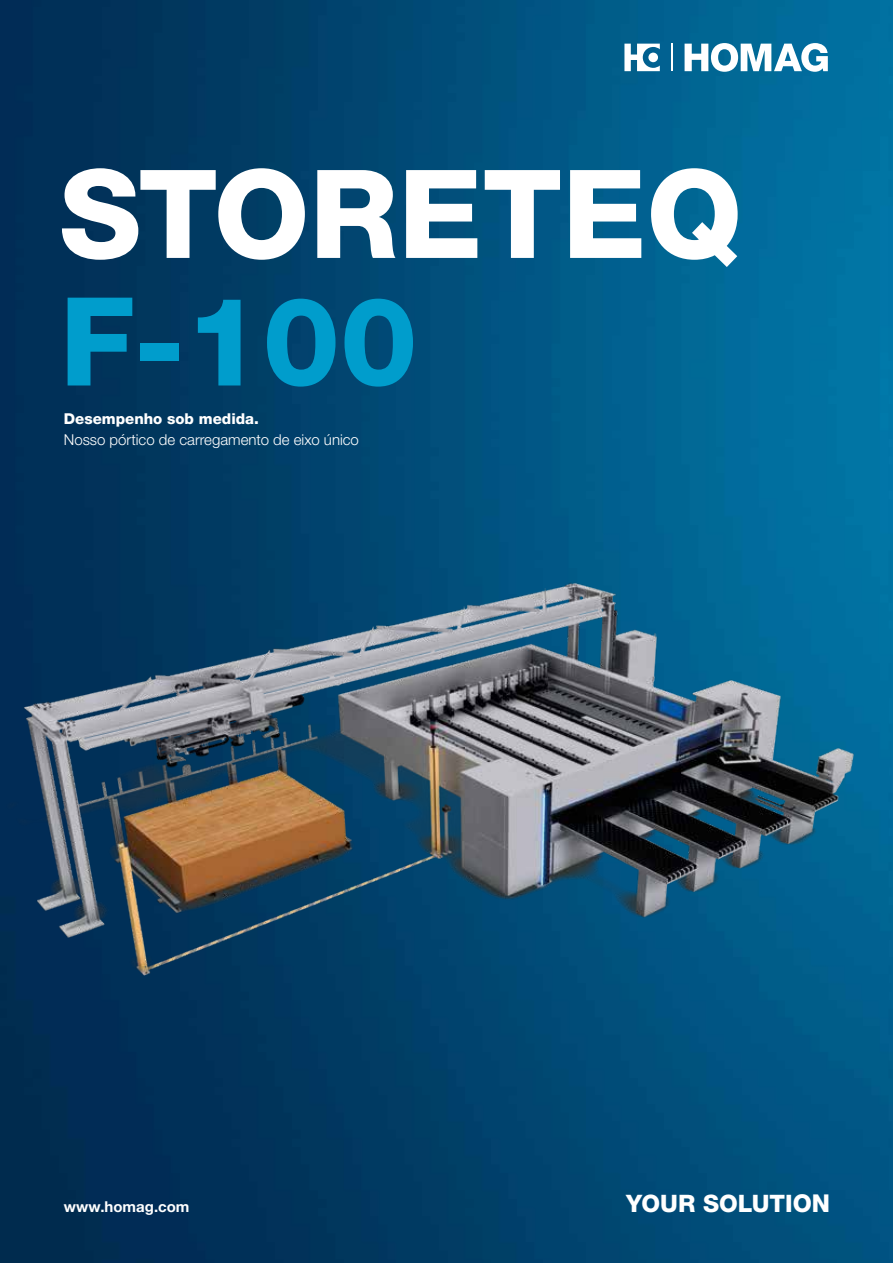
<style>
.page{position:relative;width:893px;height:1263px;background:#fff}
.page>*{position:absolute;margin:0;border:0;box-sizing:border-box;transform-origin:0 0}
.t1{font:800 123px "Helvetica Neue LTW1 G";color:#fff}
.t2{font:800 123px "Helvetica Neue LTW1 G";color:#009dcc}
.t3{font:800 24px "Helvetica Neue LTW1 G";color:#fff}
.t4{font:300 15px "Helvetica Neue LTW1 G";color:#fff}
.t5{font:800 15px "Helvetica Neue LTW1 G";color:#fff}
.t6{font:700 15px "Helvetica Neue LTW1 G";color:#fff}
.s1{font-size:24.6px}
</style>
<div class="page">
<img style="left:0;top:0;width:893px;height:1263px">
<img style="left:0;top:548px;width:893px;height:468px">
<svg style="left:685px;top:43px;width:143px;height:29px"></svg>
<svg style="left:624px;top:44px;width:36px;height:27px"></svg>
<hr style="left:671px;top:44px;width:2px;height:27px;background:#fff">
<h1 class="t1" style="left:59px;top:141px;width:685px">STORETEQ</h1>
<h1 class="t2" style="left:60px;top:269px;width:359px">F-100</h1>
<p class="t5" style="left:64px;top:410px;width:197px">Desempenho sob medida.</p>
<p class="t4" style="left:64px;top:430px;width:297px">Nosso pórtico de carregamento de eixo único</p>
<p class="t6" style="left:64px;top:1197px;width:127px">www.homag.com</p>
<h2 class="t3" style="left:626px;top:1189px;width:205px">YOUR SOLUTI<span class="s1">ON</span></h2>
</div>
